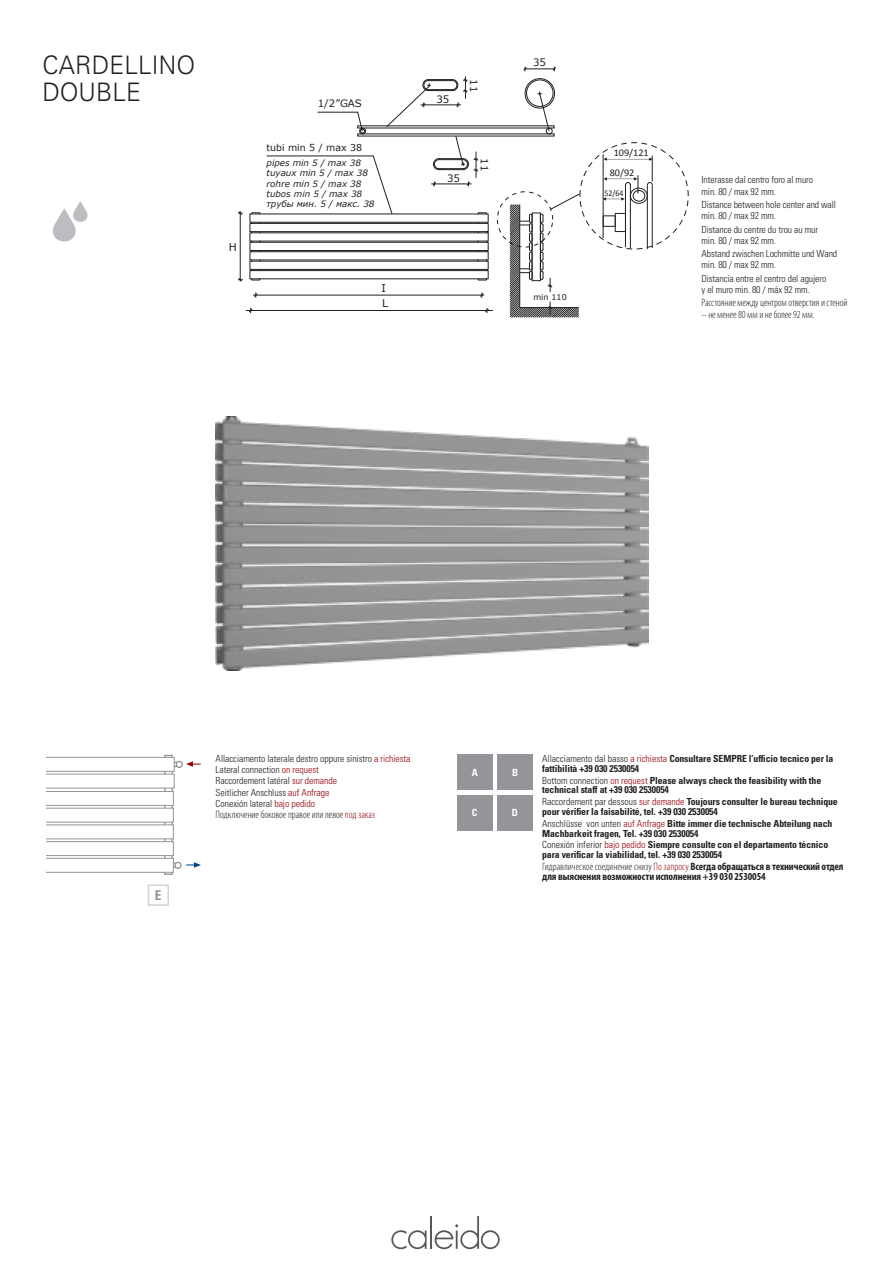
<style>
.page{position:relative;width:893px;height:1263px;background:#fff}
.page>*{position:absolute;margin:0;border:0;box-sizing:border-box;transform-origin:0 0}
.t1{font:300 25.5px/27px "Univers LT Std";letter-spacing:.01em;color:#231f20;scale:.95 1}
.t2{font:700 condensed 13.5px "Univers LT Std";color:#939598}
.t3{font:700 condensed 10.8px/9.8px "Myriad Pro";letter-spacing:-.01em;color:#231f20}
.t4{font:300 condensed 10.8px "Myriad Pro";letter-spacing:-.01em;color:#231f20}
.t5{font:10.65px/15px "Verdana";color:#231f20}
.t6{font:10.2px "Verdana";color:#231f20}
.t7{font:10.2px/20.1px "Calibri";color:#231f20}
.t8{font:700 condensed 9.9px "Univers LT Std";color:#fff}
.t9{font:700 condensed 9.75px/9.8px "Univers LT Std";letter-spacing:-.01em;color:#231f20}
.t10{font:300 condensed 9.75px/11.2px "Univers LT Std";letter-spacing:-.01em;color:#231f20}
.t11{font:9.45px "Verdana";color:#231f20}
.t12{font:italic 8.7px/10.2px "Verdana";color:#231f20}
.t13{font:8.7px "Calibri";color:#231f20;scale:.9 1}
.t14{font:8.1px "Verdana";color:#231f20}
.s1{color:#960509}
.s2{font-weight:300}
.s3{font-weight:300;color:#960509}
</style>
<div class="page">
<svg style="left:391px;top:1230px;width:36px;height:19px"></svg>
<hr style="left:430px;top:1216px;width:2px;height:33px;background:#57585a">
<svg style="left:435px;top:1216px;width:65px;height:33px"></svg>
<div style="left:359px;top:128px;width:7px;height:6px;border:1px solid #231f20;border-radius:50%"></div>
<div style="left:546px;top:128px;width:7px;height:6px;border:1px solid #231f20;border-radius:50%"></div>
<div style="left:525px;top:78px;width:30px;height:30px;border:1px solid #231f20;border-radius:50%"></div>
<div style="left:526px;top:79px;width:27px;height:28px;border:1px solid #231f20;border-radius:50%"></div>
<svg style="left:538px;top:92px;width:12px;height:40px"></svg>
<svg style="left:523px;top:66px;width:33px;height:5px"></svg>
<hr style="left:431px;top:183px;width:41px;height:1px;background:#231f20">
<svg style="left:317px;top:111px;width:48px;height:22px"></svg>
<svg style="left:253px;top:292px;width:5px;height:6px"></svg>
<svg style="left:479px;top:292px;width:5px;height:6px"></svg>
<hr style="left:253px;top:295px;width:231px;height:1px;background:#231f20">
<svg style="left:485px;top:308px;width:4px;height:5px"></svg>
<hr style="left:246px;top:310px;width:247px;height:1px;background:#231f20">
<svg style="left:238px;top:211px;width:5px;height:5px"></svg>
<hr style="left:240px;top:211px;width:1px;height:70px;background:#231f20">
<svg style="left:238px;top:277px;width:5px;height:5px"></svg>
<svg style="left:266px;top:155px;width:127px;height:59px"></svg>
<div style="left:250px;top:214px;width:238px;height:9px;border:1px solid #231f20"></div>
<svg style="left:478px;top:212px;width:9px;height:2px"></svg>
<div style="left:250px;top:223px;width:238px;height:9px;border:1px solid #231f20"></div>
<div style="left:250px;top:261px;width:238px;height:9px;border:1px solid #231f20"></div>
<div style="left:250px;top:270px;width:238px;height:9px;border:1px solid #231f20"></div>
<svg style="left:478px;top:278px;width:9px;height:2px"></svg>
<svg style="left:251px;top:212px;width:9px;height:2px"></svg>
<svg style="left:251px;top:278px;width:9px;height:2px"></svg>
<div style="left:250px;top:242px;width:238px;height:9px;border:1px solid #231f20"></div>
<div style="left:250px;top:251px;width:238px;height:9px;border:1px solid #231f20"></div>
<svg style="left:432px;top:135px;width:47px;height:51px"></svg>
<svg style="left:385px;top:76px;width:83px;height:52px"></svg>
<svg style="left:509px;top:193px;width:71px;height:125px"></svg>
<hr style="left:603px;top:154px;width:1px;height:84px;background:#231f20">
<div style="left:630px;top:188px;width:18px;height:16px;border:1px solid #231f20;border-radius:50%"></div>
<hr style="left:625px;top:185px;width:1px;height:62px;background:#231f20">
<hr style="left:630px;top:184px;width:1px;height:64px;background:#231f20">
<hr style="left:652px;top:186px;width:1px;height:62px;background:#231f20">
<hr style="left:647px;top:185px;width:1px;height:64px;background:#231f20">
<div style="left:603px;top:215px;width:13px;height:12px;border:1px solid #231f20"></div>
<div style="left:615px;top:213px;width:11px;height:19px;border:1px solid #231f20"></div>
<svg style="left:603px;top:156px;width:50px;height:45px"></svg>
<img style="left:216px;top:416px;width:432px;height:254px">
<svg style="left:53px;top:201px;width:35px;height:41px"></svg>
<div style="left:148px;top:884px;width:21px;height:22px;border:2px solid #d1d2d4"></div>
<div style="left:457px;top:755px;width:35px;height:35px;background:#939598"></div>
<div style="left:498px;top:755px;width:35px;height:35px;background:#939598"></div>
<div style="left:457px;top:795px;width:35px;height:35px;background:#939598"></div>
<div style="left:497px;top:795px;width:36px;height:35px;background:#939598"></div>
<svg style="left:164px;top:755px;width:9px;height:120px"></svg>
<svg style="left:46px;top:757px;width:155px;height:116px"></svg>
<h1 class="t1" style="left:43px;top:51px;width:163px">CARDELLINO<br>DOUBLE</h1>
<p class="t5" style="left:229px;top:239px;width:10px">H</p>
<p class="t6" style="left:318px;top:97px;width:46px">1/2”GAS</p>
<p class="t11" style="left:267px;top:141px;width:97px">tubi min 5 / max 38</p>
<p class="t12" style="left:267px;top:158px;width:109px">pipes min 5 / max 38 tuyaux min 5 / max 38 rohre min 5 / max 38 tubos min 5 / max 38 трубы мин. 5 / макс. 38</p>
<p class="t5" style="left:382px;top:280px;width:8px">I<br>L</p>
<p class="t6" style="left:436px;top:92px;width:14px">35</p>
<p class="t6" style="left:481px;top:79px;width:14px;rotate:90deg">11</p>
<p class="t6" style="left:447px;top:171px;width:14px">35</p>
<p class="t6" style="left:491px;top:158px;width:14px;rotate:90deg">11</p>
<p class="t6" style="left:533px;top:55px;width:14px">35</p>
<p class="t7" style="left:610px;top:143px;width:40px;text-indent:4px">109/121<br>80/92</p>
<p class="t13" style="left:604px;top:187px;width:23px">52/64</p>
<p class="t14" style="left:533px;top:291px;width:35px">min 110</p>
<p class="t10" style="left:702px;top:174px;width:113px">Interasse dal centro foro al muro min. 80 / max 92 mm.</p>
<p class="t10" style="left:702px;top:199px;width:136px">Distance between hole center and wall min. 80 / max 92 mm.</p>
<p class="t10" style="left:702px;top:224px;width:118px">Distance du centre du trou au mur min. 80 / max 92 mm.</p>
<p class="t10" style="left:702px;top:248px;width:137px">Abstand zwischen Lochmitte und Wand min. 80 / max 92 mm.</p>
<p class="t10" style="left:702px;top:273px;width:126px">Distancia entre el centro del agujero y el muro min. 80 / máx 92 mm.</p>
<p class="t4" style="left:702px;top:297px;width:147px">Расстояние между центром отверстия и стеной</p>
<p class="t4" style="left:702px;top:308px;width:115px">– не менее 80 мм и не более 92 мм.</p>
<h2 class="t2" style="left:155px;top:887px;width:8px">E</h2>
<p class="t10" style="left:216px;top:753px;width:196px">Allacciamento laterale destro oppure sinistro <span class="s1">a richiesta </span>Lateral connection <span class="s1">on request<br></span>Raccordement latéral <span class="s1">sur demande<br></span>Seitlicher Anschluss <span class="s1">auf Anfrage<br></span>Conexión lateral <span class="s1">bajo pedido</span></p>
<p class="t4" style="left:216px;top:809px;width:161px">Подключение боковое правое или левое <span class="s1">под заказ</span></p>
<p class="t8" style="left:472px;top:766px;width:8px">A</p>
<p class="t8" style="left:512px;top:766px;width:8px">B</p>
<p class="t8" style="left:472px;top:807px;width:7px">C</p>
<p class="t8" style="left:512px;top:807px;width:8px">D</p>
<p class="t9" style="left:542px;top:753px;width:293px"><span class="s2">Allacciamento dal basso</span> <span class="s3">a richiesta</span> Consultare SEMPRE l’ufficio tecnico per la fattibilità +39 030 2530054</p>
<p class="t9" style="left:542px;top:775px;width:281px"><span class="s2">Bottom connection</span> <span class="s3">on request</span> Please always check the feasibility with the technical staff at +39 030 2530054</p>
<p class="t9" style="left:542px;top:797px;width:297px"><span class="s2">Raccordement par dessous</span> <span class="s3">sur demande</span> Toujours consulter le bureau technique pour vérifier la faisabilité, tel. +39 030 2530054</p>
<p class="t9" style="left:542px;top:818px;width:292px"><span class="s2">Anschlüsse von unten</span> <span class="s3">auf Anfrage</span> Bitte immer die technische Abteilung nach<br>Machbarkeit fragen, Tel. +39 030 2530054</p>
<p class="t9" style="left:542px;top:840px;width:288px"><span class="s2">Conexión inferior</span> <span class="s3">bajo pedido</span> Siempre consulte con el departamento técnico para verificar la viabilidad, tel. +39 030 2530054</p>
<p class="t3" style="left:542px;top:861px;width:303px"><span class="s2">Гидравлическое соединение снизу</span> <span class="s3">По запросу</span> Всегда обращаться в технический отдел для выяснения возможности исполнения +39 030 2530054</p>
</div>
